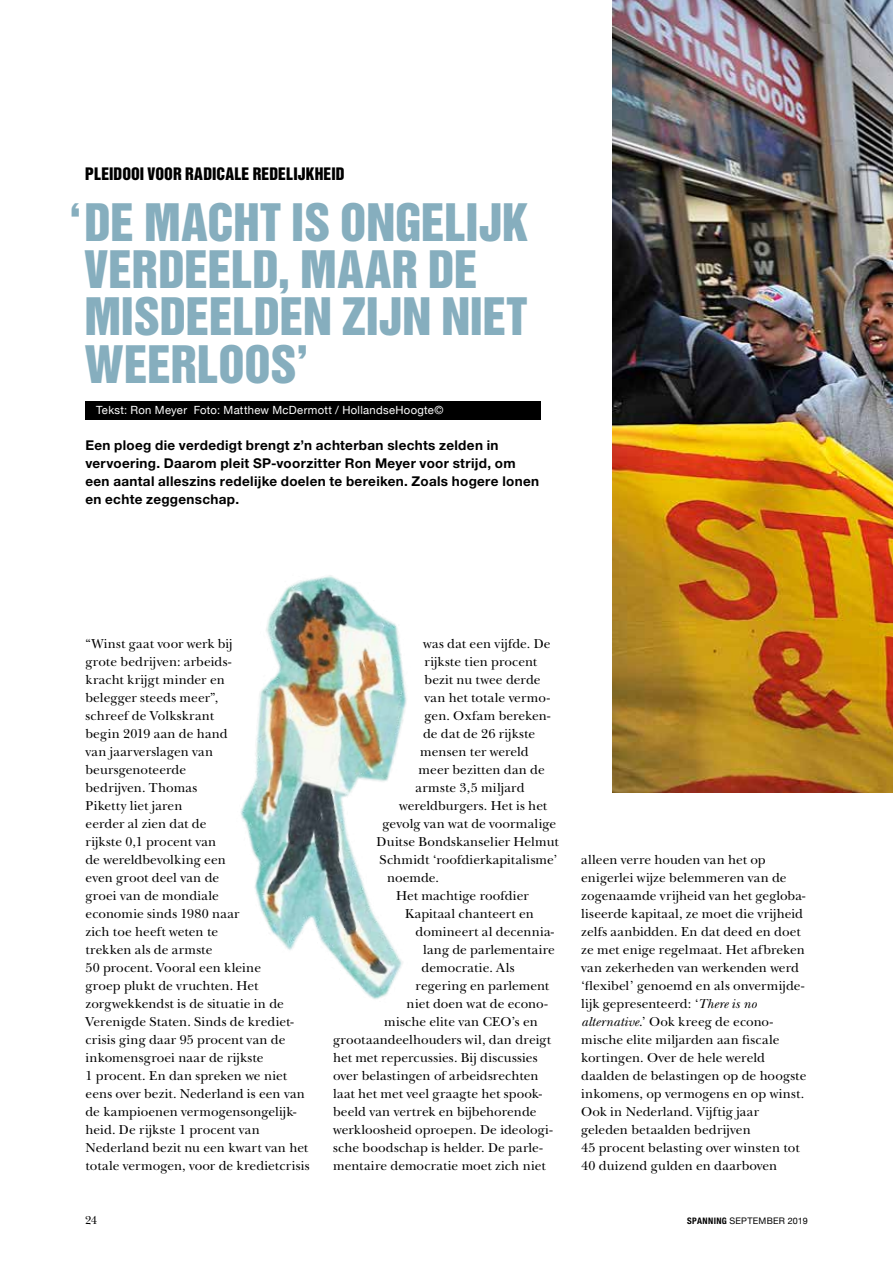
<style>
.page{position:relative;width:893px;height:1263px;background:#fff}
.page>*{position:absolute;margin:0;border:0;box-sizing:border-box;transform-origin:0 0}
.t1{font:47.25px/47.2px "Helvetica Inserat LT Std";letter-spacing:-.005em;color:#86aebe}
.t2{font:15.75px "Helvetica Inserat LT Std";letter-spacing:.005em;color:#000}
.t3{font:13.5px/18px "New Baskerville Std";letter-spacing:.005em;color:#000}
.t4{font:700 13.5px/18px "Helvetica Neue LT Std";letter-spacing:.025em;color:#000}
.t5{font:12px "New Baskerville Std";color:#000}
.t6{font:11.25px "Helvetica Neue";letter-spacing:.03em;color:#fff}
.t7{font:9px "Helvetica Neue";letter-spacing:.025em;color:#000}
.s1{font-style:italic}
.s2{font-family:"Helvetica Neue LT Std";font-weight:700;font-stretch:condensed}
</style>
<div class="page">
<img style="left:612px;top:0;width:281px;height:792px">
<div style="left:85px;top:401px;width:455px;height:18px;background:#000"></div>
<img style="left:240px;top:575px;width:167px;height:424px">
<p class="t2" style="left:85px;top:164px;width:261px">PLEIDOOI VOOR RADICALE REDELIJKHEID</p>
<h1 class="t1" style="left:84px;top:200px;width:445px;text-indent:-16px">‘DE MACHT IS ONGELIJK<br>VERDEELD, MAAR DE<br>MISDEELDEN ZIJN NIET<br>WEERLOOS’</h1>
<p class="t6" style="left:96px;top:402px;width:349px">Tekst: Ron Meyer Foto: Matthew McDermott / HollandseHoogte©</p>
<p class="t4" style="left:85px;top:436px;width:455px">Een ploeg die verdedigt brengt z’n achterban slechts zelden in vervoering. Daarom pleit SP-voorzitter Ron Meyer voor strijd, om een aantal alleszins redelijke doelen te bereiken. Zoals hogere lonen en echte zeggenschap.</p>
<p class="t3" style="left:86px;top:635px;width:226px">“Winst gaat voor werk bij<br>grote bedrijven: arbeids-<br>kracht krijgt minder en<br>belegger steeds meer”,<br>schreef de Volkskrant<br>begin 2019 aan de hand<br>van jaarverslagen van beursgenoteerde<br>bedrijven. Thomas<br>Piketty liet jaren<br>eerder al zien dat de<br>rijkste 0,1 procent van<br>de wereldbevolking een<br>even groot deel van de<br>groei van de mondiale<br>economie sinds 1980 naar<br>zich toe heeft weten te<br>trekken als de armste<br>50 procent. Vooral een kleine<br>groep plukt de vruchten. Het zorgwekkendst is de situatie in de<br>Verenigde Staten. Sinds de krediet&shy;crisis ging daar 95 procent van de inkomensgroei naar de rijkste<br>1 procent. En dan spreken we niet eens over bezit. Nederland is een van de kampioenen vermogensongelijk&shy;heid. De rijkste 1 procent van<br>Nederland bezit nu een kwart van het totale vermogen, voor de kredietcrisis</p>
<p class="t3" style="left:423px;top:635px;width:129px">was dat een vijfde. De</p>
<p class="t3" style="left:425px;top:653px;width:114px">rijkste tien procent</p>
<p class="t3" style="left:425px;top:671px;width:117px">bezit nu twee derde</p>
<p class="t3" style="left:425px;top:689px;width:127px">van het totale vermo-</p>
<p class="t3" style="left:425px;top:707px;width:127px">gen. Oxfam bereken-</p>
<p class="t3" style="left:423px;top:725px;width:114px">de dat de 26 rijkste</p>
<p class="t3" style="left:420px;top:743px;width:110px">mensen ter wereld</p>
<p class="t3" style="left:419px;top:761px;width:128px">meer bezitten dan de</p>
<p class="t3" style="left:416px;top:779px;width:110px">armste 3,5 miljard</p>
<p class="t3" style="left:399px;top:797px;width:150px">wereldburgers. Het is het</p>
<p class="t3" style="left:383px;top:815px;width:175px">gevolg van wat de voormalige</p>
<p class="t3" style="left:377px;top:833px;width:184px">Duitse Bondskanselier Helmut</p>
<p class="t3" style="left:380px;top:851px;width:180px">Schmidt ‘roofdierkapitalisme’</p>
<p class="t3" style="left:387px;top:869px;width:53px">noemde.</p>
<p class="t3" style="left:396px;top:887px;width:134px">Het machtige roofdier</p>
<p class="t3" style="left:405px;top:905px;width:130px">Kapitaal chanteert en</p>
<p class="t3" style="left:416px;top:923px;width:140px">domineert al decennia-</p>
<p class="t3" style="left:423px;top:941px;width:133px">lang de parlementaire</p>
<p class="t3" style="left:422px;top:959px;width:95px">democratie. Als</p>
<p class="t3" style="left:416px;top:977px;width:135px">regering en parlement</p>
<p class="t3" style="left:407px;top:995px;width:143px">niet doen wat de econo-</p>
<p class="t3" style="left:384px;top:1013px;width:155px">mische elite van CEO’s en</p>
<p class="t3" style="left:333px;top:1031px;width:220px">grootaandeelhouders wil, dan dreigt</p>
<p class="t3" style="left:333px;top:1049px;width:206px">het met repercussies. Bij discussies</p>
<p class="t3" style="left:333px;top:1067px;width:207px">over belastingen of arbeidsrechten</p>
<p class="t3" style="left:333px;top:1085px;width:210px">laat het met veel graagte het spook-</p>
<p class="t3" style="left:333px;top:1103px;width:205px">beeld van vertrek en bijbehorende</p>
<p class="t3" style="left:333px;top:1121px;width:221px">werkloosheid oproepen. De ideologi-</p>
<p class="t3" style="left:333px;top:1139px;width:211px">sche boodschap is helder. De parle-</p>
<p class="t3" style="left:333px;top:1157px;width:214px">mentaire democratie moet zich niet</p>
<p class="t3" style="left:581px;top:851px;width:227px">alleen verre houden van het op enigerlei wijze belemmeren van de zogenaamde vrijheid van het gegloba&shy;liseerde kapitaal, ze moet die vrijheid zelfs aanbidden. En dat deed en doet ze met enige regelmaat. Het afbreken van zekerheden van werkenden werd ‘flexibel’ genoemd en als onvermijde&shy;lijk gepresenteerd: ‘<span class="s1">There is no alternative</span>.’ Ook kreeg de econo&shy;mische elite miljarden aan fiscale kortingen. Over de hele wereld daalden de belastingen op de hoogste inkomens, op vermogens en op winst.<br>Ook in Nederland. Vijftig jaar geleden betaalden bedrijven<br>45 procent belasting over winsten tot 40 duizend gulden en daarboven</p>
<p class="t5" style="left:85px;top:1213px;width:14px">24</p>
<p class="t7" style="left:687px;top:1214px;width:122px"><span class="s2">SPANNING</span> SEPTEMBER 2019</p>
</div>
